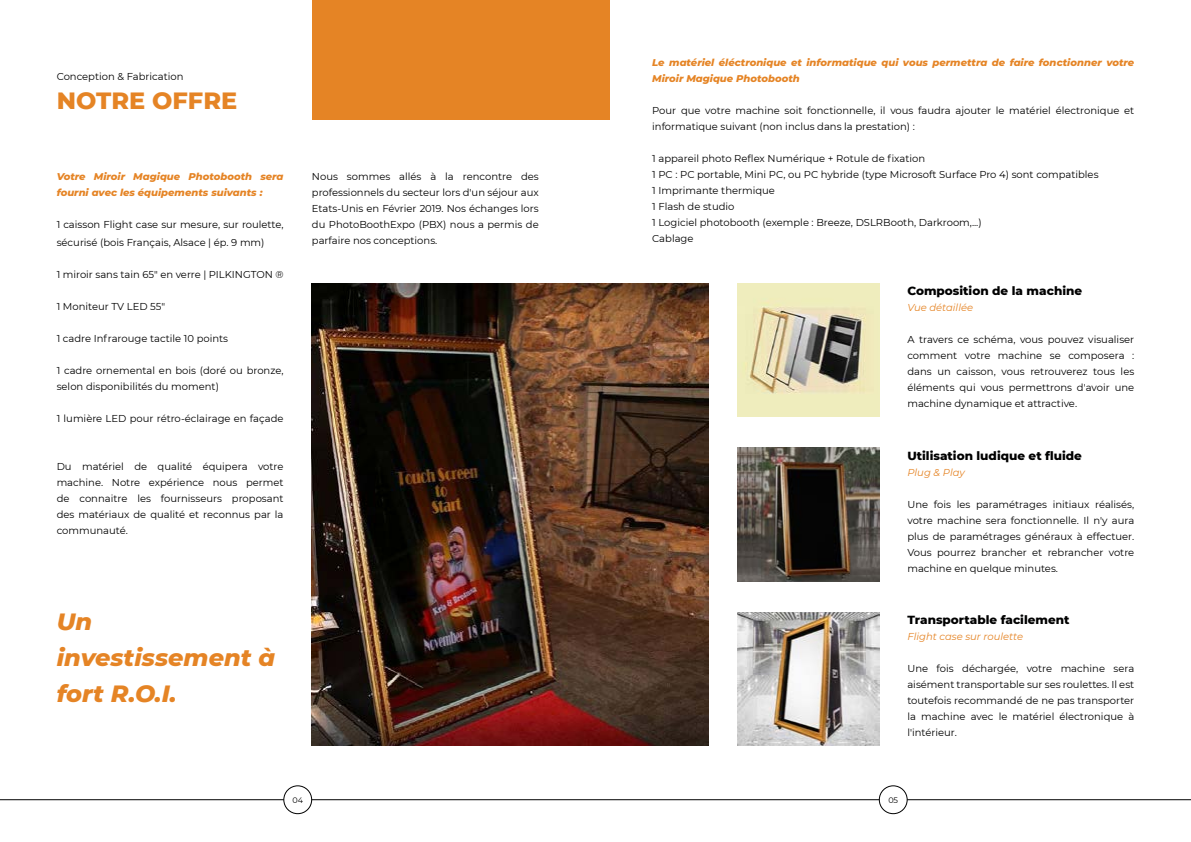
<style>
.page{position:relative;width:1191px;height:842px;background:#fff}
.page>*{position:absolute;margin:0;border:0;box-sizing:border-box;transform-origin:0 0}
.t1{font:italic 800 24px/36px "Montserrat";color:#e58425}
.t2{font:800 24px "Montserrat";color:#e58425}
.t3{font:800 12px "Montserrat";color:#000101}
.t4{font:10px/16px "Montserrat";color:#000101;text-align:justify}
.t5{font:italic 800 10px/16px "Montserrat";color:#e58425}
.t6{font:italic 10px "Montserrat";color:#e58425}
.t7{font:8px "Montserrat";color:#000101}
</style>
<div class="page">
<img style="left:312px;top:283px;width:397px;height:463px">
<img style="left:737px;top:283px;width:142px;height:134px">
<img style="left:737px;top:448px;width:142px;height:133px">
<img style="left:737px;top:612px;width:142px;height:134px">
<div style="left:312px;top:0;width:297px;height:119px;background:#e58425"></div>
<hr style="left:0;top:799px;width:1191px;height:1px;background:#000101">
<div style="left:879px;top:786px;width:28px;height:28px;background:#fff;border-radius:50%"></div>
<div style="left:879px;top:785px;width:28px;height:29px;border:1px solid #000101;border-radius:50%"></div>
<div style="left:284px;top:786px;width:28px;height:28px;background:#fff;border-radius:50%"></div>
<div style="left:283px;top:785px;width:29px;height:29px;border:1px solid #000101;border-radius:50%"></div>
<p class="t4" style="left:57px;top:68px;width:128px">Conception &amp; Fabrication</p>
<h1 class="t2" style="left:57px;top:83px;width:182px">NOTRE OFFRE</h1>
<p class="t5" style="left:57px;top:168px;width:228px">Votre Miroir Magique Photobooth sera fourni avec les équipements suivants :</p>
<p class="t4" style="left:57px;top:215px;width:228px;line-height:18px">1 caisson Flight case sur mesure, sur roulette, sécurisé (bois Français, Alsace | ép. 9 mm)</p>
<p class="t4" style="left:57px;top:266px;width:228px">1 miroir sans tain 65" en verre | PILKINGTON ®</p>
<p class="t4" style="left:57px;top:298px;width:110px">1 Moniteur TV LED 55"</p>
<p class="t4" style="left:57px;top:330px;width:173px">1 cadre Infrarouge tactile 10 points</p>
<p class="t4" style="left:57px;top:362px;width:228px">1 cadre ornemental en bois (doré ou bronze, selon disponibilités du moment)</p>
<p class="t4" style="left:57px;top:410px;width:228px">1 lumière LED pour rétro-éclairage en façade</p>
<p class="t4" style="left:57px;top:458px;width:228px">Du matériel de qualité équipera votre machine. Notre expérience nous permet de connaitre les fournisseurs proposant des matériaux de qualité et reconnus par la communauté.</p>
<p class="t4" style="left:312px;top:168px;width:228px">Nous sommes allés à la rencontre des professionnels du secteur lors d'un séjour aux Etats-Unis en Février 2019. Nos échanges lors du PhotoBoothExpo (PBX) nous a permis de parfaire nos conceptions.</p>
<h1 class="t1" style="left:57px;top:602px;width:220px">Un investissement à fort R.O.I.</h1>
<p class="t5" style="left:652px;top:54px;width:483px">Le matériel éléctronique et informatique qui vous permettra de faire fonctionner votre<br>Miroir Magique Photobooth</p>
<p class="t4" style="left:652px;top:102px;width:483px">Pour que votre machine soit fonctionnelle, il vous faudra ajouter le matériel électronique et informatique suivant (non inclus dans la prestation) :</p>
<p class="t4" style="left:652px;top:150px;width:448px;text-align:left">1 appareil photo Reflex Numérique + Rotule de fixation<br>1 PC : PC portable, Mini PC, ou PC hybride (type Microsoft Surface Pro 4) sont compatibles 1 Imprimante thermique<br>1 Flash de studio<br>1 Logiciel photobooth (exemple : Breeze, DSLRBooth, Darkroom,...)<br>Cablage</p>
<p class="t3" style="left:907px;top:282px;width:176px">Composition de la machine</p>
<p class="t6" style="left:907px;top:301px;width:67px">Vue détaillée</p>
<p class="t4" style="left:907px;top:331px;width:228px">A travers ce schéma, vous pouvez visualiser comment votre machine se composera : dans un caisson, vous retrouverez tous les éléments qui vous permettrons d'avoir une machine dynamique et attractive.</p>
<p class="t3" style="left:907px;top:446px;width:176px">Utilisation ludique et fluide</p>
<p class="t6" style="left:907px;top:465px;width:59px">Plug &amp; Play</p>
<p class="t4" style="left:907px;top:496px;width:228px">Une fois les paramétrages initiaux réalisés, votre machine sera fonctionnelle. Il n'y aura plus de paramétrages généraux à effectuer.<br>Vous pourrez brancher et rebrancher votre machine en quelque minutes.</p>
<p class="t3" style="left:907px;top:611px;width:164px">Transportable facilement</p>
<p class="t6" style="left:907px;top:629px;width:117px">Flight case sur roulette</p>
<p class="t4" style="left:907px;top:660px;width:228px">Une fois déchargée, votre machine sera aisément transportable sur ses roulettes. Il est toutefois recommandé de ne pas transporter la machine avec le matériel électronique à l'intérieur.</p>
<p class="t7" style="left:292px;top:794px;width:12px">04</p>
<p class="t7" style="left:888px;top:794px;width:11px">05</p>
</div>
